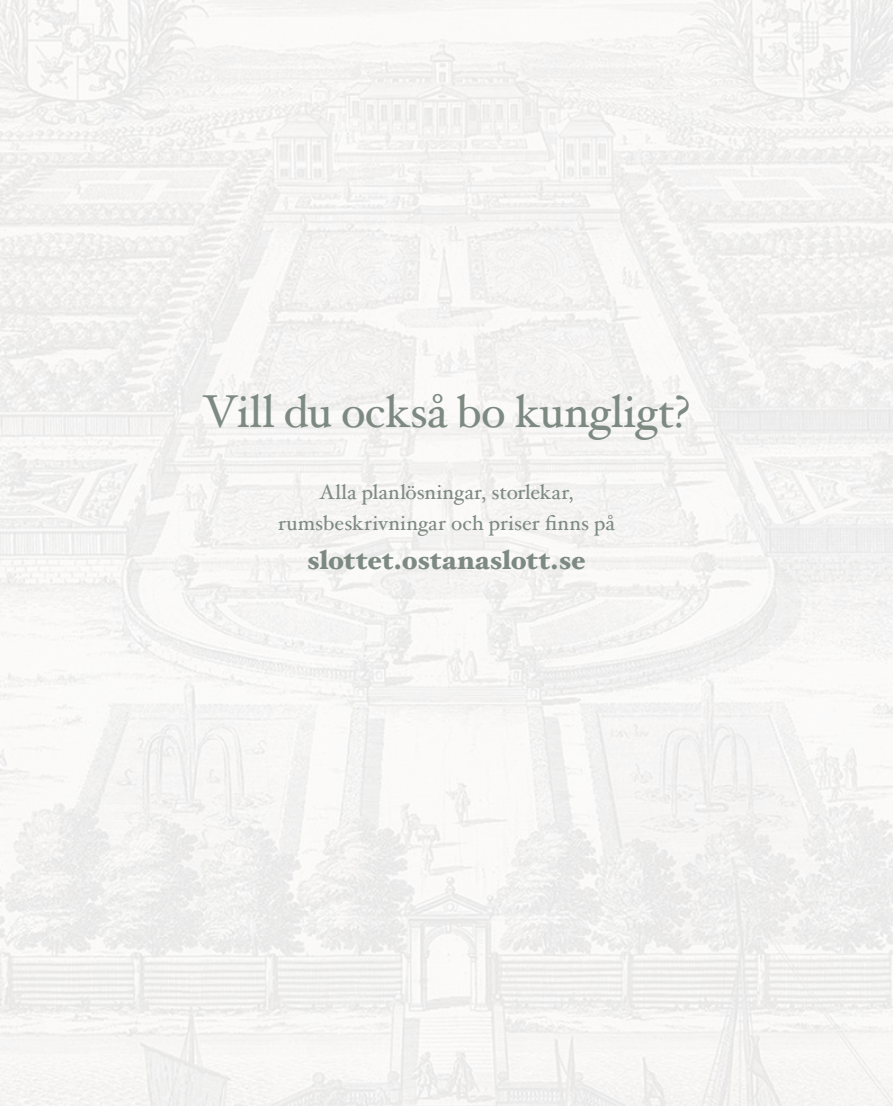
<style>
.page{position:relative;width:893px;height:1106px;background:#f5f4f3}
.page>*{position:absolute;margin:0;border:0;box-sizing:border-box;transform-origin:0 0}
.t1{font:46.05px "Hoefler Text";letter-spacing:-.01em;color:#7d8a82}
.t2{font:900 27px "Hoefler Text";letter-spacing:-.005em;color:#7d8a82}
.t3{font:21px/31.5px "Hoefler Text";letter-spacing:.01em;color:#7d8a82;text-align:center}
</style>
<div class="page">
<h1 class="t1" style="left:203px;top:384px;width:489px">Vill du också bo kungligt?</h1>
<p class="t3" style="left:278px;top:476px;width:338px">Alla planlösningar, storlekar, rumsbeskrivningar och priser finns på</p>
<p class="t2" style="left:307px;top:544px;width:280px">slottet.ostanaslott.se</p>
</div>
